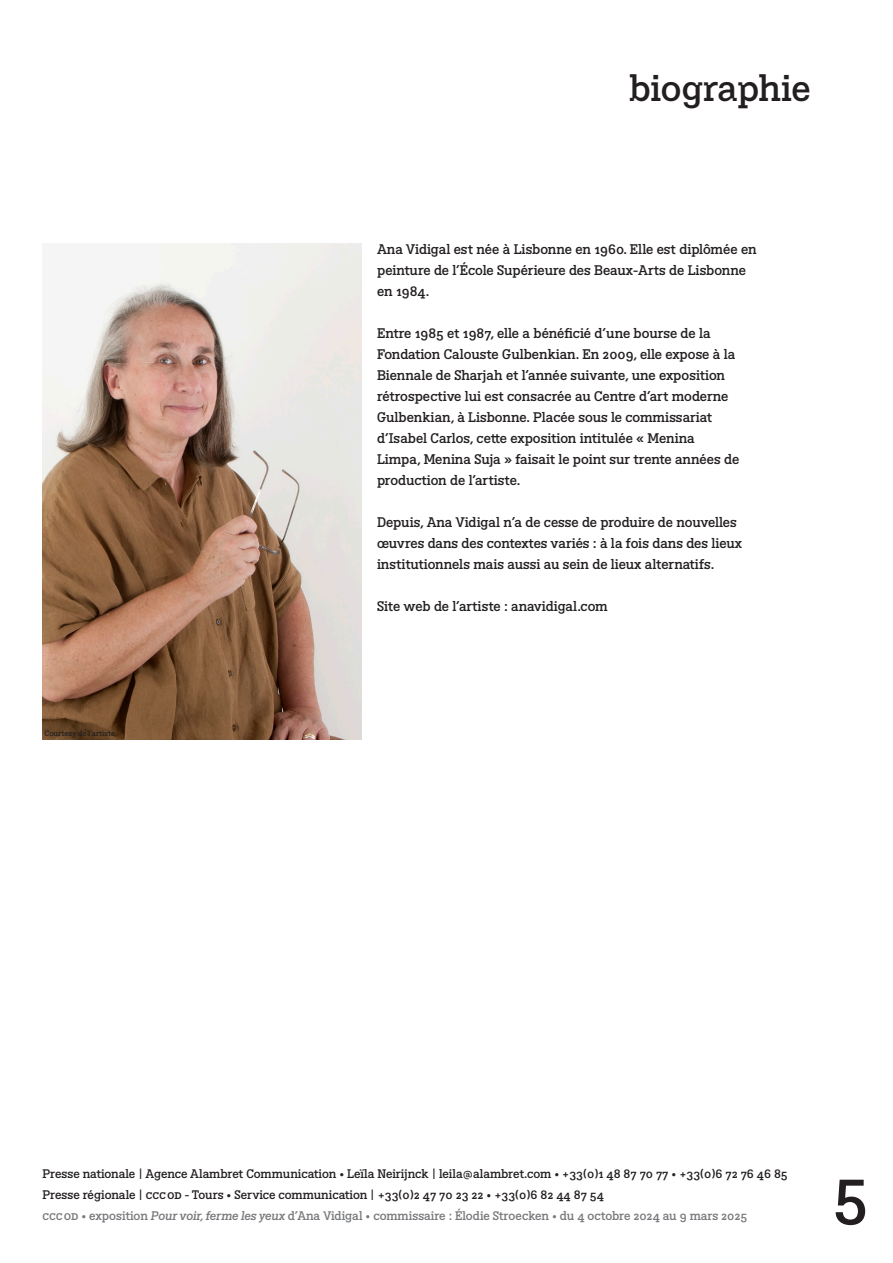
<style>
.page{position:relative;width:893px;height:1263px;background:#fff}
.page>*{position:absolute;margin:0;border:0;box-sizing:border-box;transform-origin:0 0}
.t1{font:63.45px "BVHCCCOD Titrage";color:#231f20}
.t2{font:36px "BVHCCCOD Titrage";letter-spacing:-.01em;color:#231f20}
.t3{font:13.5px/21px "BVHCCCOD";color:#231f20}
.t4{font:12px/21px "BVHCCCOD";letter-spacing:-.005em;color:#231f20}
.t5{font:7.5px "BVHCCCOD";color:#231f20}
.s1{color:#76787b}
.s2{font-style:italic;color:#76787b}
</style>
<div class="page">
<img style="left:43px;top:243px;width:318px;height:496px">
<p class="t5" style="left:45px;top:728px;width:72px">Courtesy de l’artiste</p>
<h2 class="t2" style="left:629px;top:64px;width:183px">biographie</h2>
<p class="t3" style="left:377px;top:239px;width:381px">Ana Vidigal est née à Lisbonne en 1960. Elle est diplômée en peinture de l’École Supérieure des Beaux-Arts de Lisbonne en 1984.</p>
<p class="t3" style="left:377px;top:323px;width:364px">Entre 1985 et 1987, elle a bénéficié d’une bourse de la Fondation Calouste Gulbenkian. En 2009, elle expose à la Biennale de Sharjah et l’année suivante, une exposition rétrospective lui est consacrée au Centre d’art moderne Gulbenkian, à Lisbonne. Placée sous le commissariat d’Isabel Carlos, cette exposition intitulée « Menina Limpa, Menina Suja » faisait le point sur trente années de production de l’artiste.</p>
<p class="t3" style="left:377px;top:512px;width:367px">Depuis, Ana Vidigal n’a de cesse de produire de nouvelles œuvres dans des contextes variés : à la fois dans des lieux institutionnels mais aussi au sein de lieux alternatifs.</p>
<p class="t3" style="left:377px;top:596px;width:232px">Site web de l’artiste : anavidigal.com</p>
<p class="t4" style="left:43px;top:1164px;width:747px">Presse nationale | Agence Alambret Communication • Leïla Neirijnck | leila@alambret.com • +33(0)1 48 87 70 77 • +33(0)6 72 76 46 85<br>Presse régionale | cccod - Tours • Service communication | +33(0)2 47 70 23 22 • +33(0)6 82 44 87 54<br><span class="s1">cccod • exposition</span> <span class="s2">Pour voir, ferme les yeux</span> <span class="s1">d’Ana Vidigal • commissaire : Élodie Stroecken • du 4 octobre 2024 au 9 mars 2025</span></p>
<h1 class="t1" style="left:832px;top:1148px;width:38px">5</h1>
</div>
